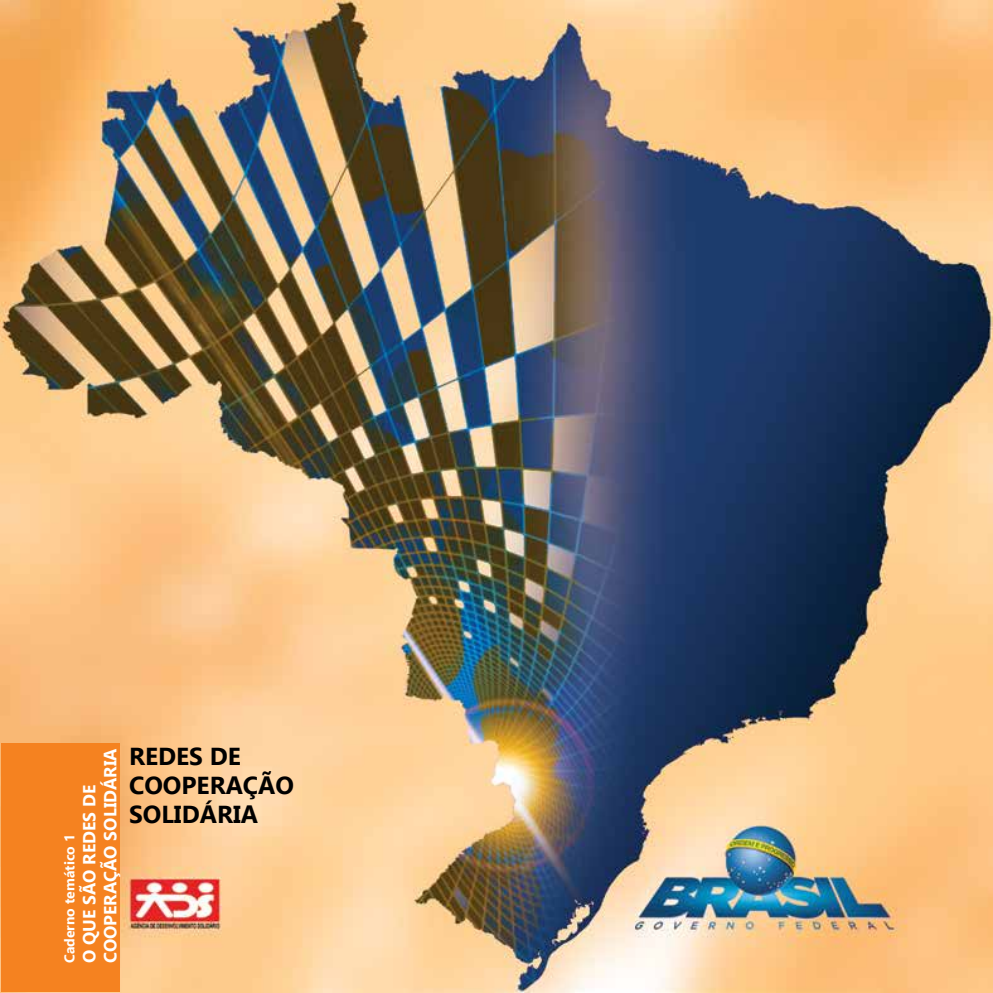
<style>
.page{position:relative;width:993px;height:993px;background:#fff}
.page>*{position:absolute;margin:0;border:0;box-sizing:border-box;transform-origin:0 0}
.t1{font:700 24.5px/29.4px "Ebrima";color:#000}
.t2{font:700 17.5px/21px "Ebrima";color:#fff}
.t3{font:700 14px "Ebrima";color:#fff}
</style>
<div class="page">
<img style="left:0;top:0;width:992px;height:992px">
<div style="left:1px;top:742px;width:118px;height:249px;background:#f58220"></div>
<p class="t2" style="left:80px;top:962px;width:215px;rotate:-90deg">O que são Redes de<br>Cooperação Solidária</p>
<p class="t3" style="left:59px;top:962px;width:130px;rotate:-90deg">Caderno temático 1</p>
<h1 class="t1" style="left:129px;top:742px;width:166px">REDES DE<br>COOPERAÇÃO<br>SOLIDÁRIA</h1>
</div>
